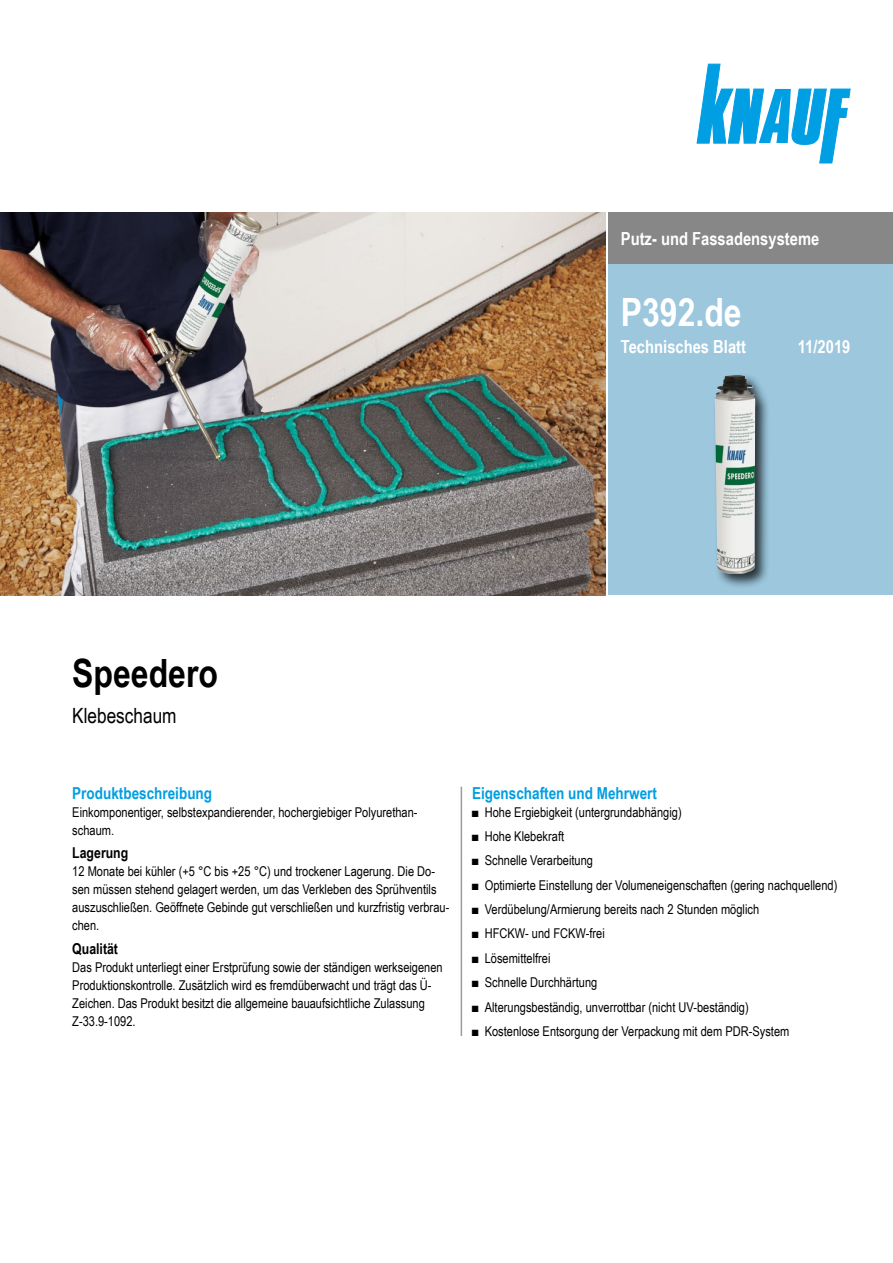
<style>
.page{position:relative;width:893px;height:1263px;background:#fff}
.page>*{position:absolute;margin:0;border:0;box-sizing:border-box;transform-origin:0 0}
.t1{font:700 39px "Arial Narrow";color:#000}
.t2{font:700 39px "Arial Narrow";color:#fff}
.t3{font:21px "Arial Narrow";color:#000}
.Ausgabe_TB{font:700 18px "Arial Narrow";color:#fff}
.Ue3_11cyan_TB{font:700 16.5px "Arial Narrow";color:#009ee3}
.Ue4_10schwarz_TB{font:700 15px "Arial Narrow";color:#000}
.Text_TB{font:13.5px/18px "Arial Narrow";color:#000}
</style>
<div class="page">
<div style="left:608px;top:213px;width:285px;height:382px;background:#9cc7dd"></div>
<div style="left:608px;top:213px;width:285px;height:51px;background:#868786"></div>
<div style="left:712px;top:373px;width:58px;height:216px;background:#000;opacity:.75"></div>
<img style="left:715px;top:375px;width:41px;height:199px">
<img style="left:0;top:213px;width:606px;height:382px">
<svg style="left:697px;top:64px;width:153px;height:99px"></svg>
<hr style="left:461px;top:787px;width:1px;height:249px;background:#9c9c9d">
<h3 class="Ausgabe_TB" style="left:621px;top:225px;width:200px">Putz- und Fassadensysteme</h3>
<h1 class="t2" style="left:621px;top:282px;width:122px">P392.de</h1>
<h3 class="Ausgabe_TB" style="left:621px;top:333px;width:127px">Technisches Blatt</h3>
<p class="Ausgabe_TB" style="left:798px;top:333px;width:54px">11/2019</p>
<h1 class="t1" style="left:72px;top:644px;width:147px">Speedero</h1>
<h2 class="t3" style="left:72px;top:700px;width:106px">Klebeschaum</h2>
<p class="Ue3_11cyan_TB" style="left:72px;top:780px;width:141px">Produktbeschreibung</p>
<p class="Text_TB" style="left:72px;top:802px;width:347px">Einkomponentiger, selbstexpandierender, hochergiebiger Polyurethan&shy;schaum.</p>
<p class="Ue4_10schwarz_TB" style="left:72px;top:841px;width:58px">Lagerung</p>
<p class="Text_TB" style="left:72px;top:862px;width:379px">12 Monate bei kühler (+5 °C bis +25 °C) und trockener Lagerung. Die Do&shy;sen müssen stehend gelagert werden, um das Verkleben des Sprühventils auszuschließen. Geöffnete Gebinde gut verschließen und kurzfristig verbrau&shy;chen.</p>
<p class="Ue4_10schwarz_TB" style="left:72px;top:937px;width:47px">Qualität</p>
<p class="Text_TB" style="left:72px;top:957px;width:372px">Das Produkt unterliegt einer Erstprüfung sowie der ständigen werkseigenen Produktionskontrolle. Zusätzlich wird es fremdüberwacht und trägt das Ü-Zeichen. Das Produkt besitzt die allgemeine bauaufsichtliche Zulassung Z-33.9‑1092.</p>
<p class="Ue3_11cyan_TB" style="left:472px;top:780px;width:186px">Eigenschaften und Mehrwert</p>
<p class="Text_TB" style="left:472px;top:802px;width:211px">■ Hohe Ergiebigkeit (untergrundabhängig)</p>
<p class="Text_TB" style="left:472px;top:827px;width:94px">■ Hohe Klebekraft</p>
<p class="Text_TB" style="left:472px;top:851px;width:123px">■ Schnelle Verarbeitung</p>
<p class="Text_TB" style="left:472px;top:875px;width:367px">■ Optimierte Einstellung der Volumeneigenschaften (gering nachquellend)</p>
<p class="Text_TB" style="left:472px;top:900px;width:289px">■ Verdübelung/Armierung bereits nach 2 Stunden möglich</p>
<p class="Text_TB" style="left:472px;top:924px;width:134px">■ HFCKW- und FCKW-frei</p>
<p class="Text_TB" style="left:472px;top:948px;width:80px">■ Lösemittelfrei</p>
<p class="Text_TB" style="left:472px;top:973px;width:127px">■ Schnelle Durchhärtung</p>
<p class="Text_TB" style="left:472px;top:997px;width:278px">■ Alterungsbeständig, unverrottbar (nicht UV-beständig)</p>
<p class="Text_TB" style="left:472px;top:1022px;width:319px">■ Kostenlose Entsorgung der Verpackung mit dem PDR-System</p>
</div>
